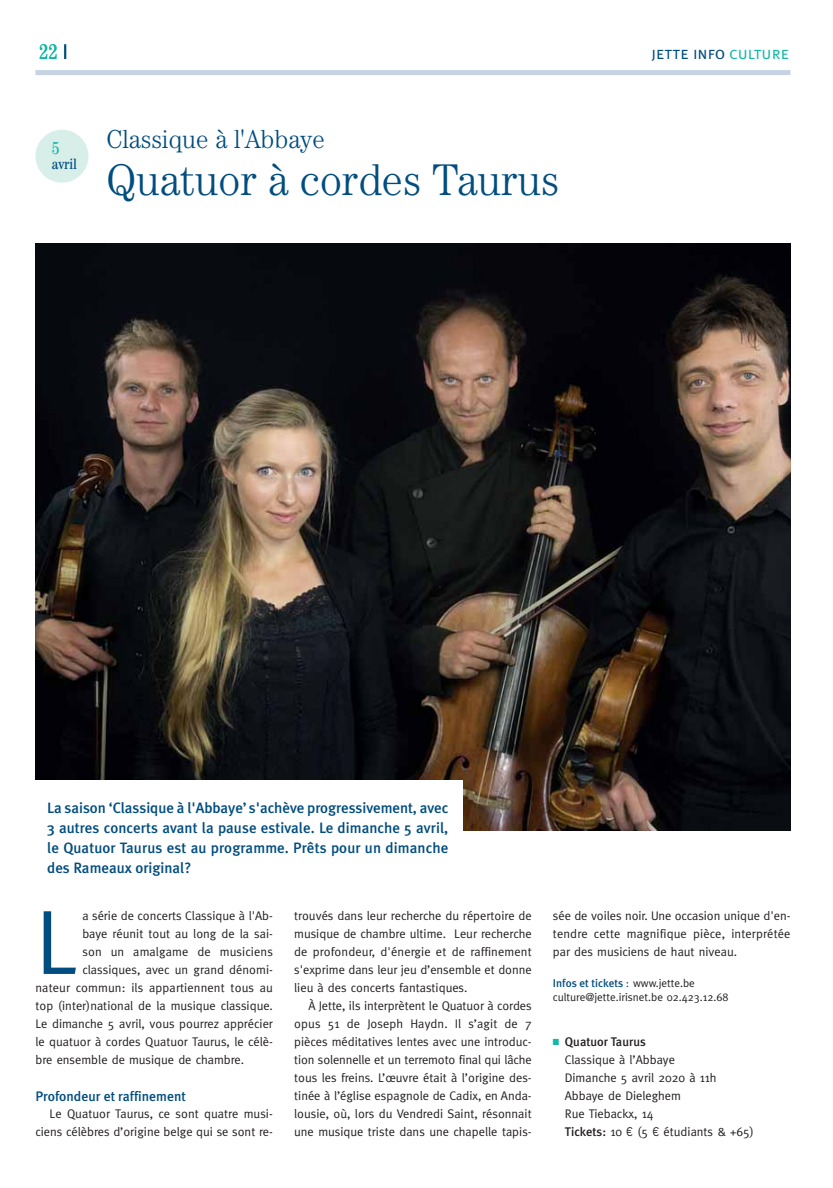
<style>
.page{position:relative;width:833px;height:1188px;background:#fff}
.page>*{position:absolute;margin:0;border:0;box-sizing:border-box;transform-origin:0 0}
.t1{font:91.25px "Meta";color:#004d7f}
.t2{font:300 44.62px "Century IT Cby BT";color:#004d7f;scale:.95 1}
.t3{font:300 26.25px "Century IT Cby BT";color:#004d7f;scale:.95 1}
.t4{font:condensed 21.25px "Century IT Cby BT";color:#13b9a7}
.t5{font:17.5px "Meta Plus Normal Caps";color:#004d7f}
.t6{font:500 15px/20px "Meta Plus";letter-spacing:.005em;color:#004d7f;text-align:justify}
.t7{font:condensed 15px "Century IT Cby BT";color:#004d7f}
.t8{font:500 13.75px "Meta Plus";color:#004d7f}
.t9{font:12.5px/18px "Meta";color:#231f20;text-align:justify}
.t10{font:500 12.5px "Meta Plus";color:#231f20}
.t11{font:11.25px "Meta";color:#231f20}
.t12{font:500 11.25px "Meta Plus";color:#004d7f}
.s1{font-family:"Meta";font-stretch:normal;color:#004d7f}
.s2{color:#13b9a7}
.s3{font-family:"Meta";font-weight:400}
.s4{font-family:"Meta";font-weight:400;color:#231f20}
.s5{font-family:"Meta Plus";font-weight:500}
.s6{font-family:"Interstate";font-weight:300}
</style>
<div class="page">
<div style="left:35px;top:70px;width:755px;height:5px;background:#c6d3e4"></div>
<div style="left:35px;top:129px;width:54px;height:54px;background:#d8eee9;border-radius:50%"></div>
<img style="left:35px;top:243px;width:755px;height:587px">
<div style="left:33px;top:780px;width:429px;height:103px;background:#fff"></div>
<h3 class="t4" style="left:39px;top:38px;width:31px">22 <span class="s1">I</span></h3>
<h3 class="t5" style="left:651px;top:43px;width:139px">jette info <span class="s2">culture</span></h3>
<p class="t7" style="left:52px;top:155px;width:26px;rotate:1deg">avril</p>
<h3 class="t3" style="left:106px;top:129px;width:231px">Classique à l'Abbaye</h3>
<h2 class="t2" style="left:106px;top:163px;width:478px">Quatuor à cordes Taurus</h2>
<p class="t6" style="left:47px;top:798px;width:403px">La saison ‘Classique à l'Abbaye’ s'achève progressivement, avec 3 autres concerts avant la pause estivale. Le dimanche 5 avril, le Quatuor Taurus est au programme. Prêts pour un dimanche des Rameaux original?</p>
<h1 class="t1" style="left:35px;top:907px;width:44px">L</h1>
<p class="t9" style="left:82px;top:907px;width:192px">a série de concerts Classique à l'Ab-</p>
<p class="t9" style="left:82px;top:925px;width:192px">baye réunit tout au long de la sai-</p>
<p class="t9" style="left:82px;top:943px;width:192px">son un amalgame de musiciens</p>
<p class="t9" style="left:82px;top:961px;width:192px">classiques, avec un grand dénomi-</p>
<p class="t9" style="left:35px;top:979px;width:239px">nateur commun: ils appartiennent tous au</p>
<p class="t9" style="left:35px;top:997px;width:239px">top (inter)national de la musique classique.</p>
<p class="t9" style="left:35px;top:1015px;width:239px">Le dimanche 5 avril, vous pourrez apprécier</p>
<p class="t9" style="left:35px;top:1033px;width:239px">le quatuor à cordes Quatuor Taurus, le célè-</p>
<p class="t9" style="left:35px;top:1051px;width:210px">bre ensemble de musique de chambre.</p>
<p class="t8" style="left:35px;top:1089px;width:152px">Profondeur et raffinement</p>
<p class="t9" style="left:35px;top:1105px;width:239px;text-align:right">Le Quatuor Taurus, ce sont quatre musi&shy;ciens célèbres d’origine belge qui se sont re-</p>
<p class="t9" style="left:294px;top:907px;width:239px">trouvés dans leur recherche du répertoire de musique de chambre ultime. Leur recherche de profondeur, d'énergie et de raffinement s'exprime dans leur jeu d’ensemble et donne lieu à des concerts fantastiques.</p>
<p class="t9" style="left:294px;top:997px;width:239px;text-indent:14px">À Jette, ils interprètent le Quatuor à cordes opus 51 de Joseph Haydn. Il s’agit de 7 pièces méditatives lentes avec une introduc&shy;tion solennelle et un terremoto final qui lâche tous les freins. L’œuvre était à l’origine des&shy;tinée à l’église espagnole de Cadix, en Anda&shy;lousie, où, lors du Vendredi Saint, résonnait une musique triste dans une chapelle tapis-</p>
<p class="t9" style="left:553px;top:907px;width:239px">sée de voiles noir. Une occasion unique d'en&shy;tendre cette magnifique pièce, interprétée par des musiciens de haut niveau.</p>
<p class="t12" style="left:553px;top:977px;width:143px">Infos et tickets <span class="s3">:</span> <span class="s4">www.jette.be</span></p>
<p class="t11" style="left:553px;top:992px;width:177px">culture@jette.irisnet.be 02.423.12.68</p>
<p class="t10" style="left:553px;top:1035px;width:94px"><span class="s2">■</span> Quatuor Taurus</p>
<p class="t9" style="left:565px;top:1051px;width:191px;text-align:left">Classique à l’Abbaye<br>Dimanche 5 avril 2020 à 11h<br>Abbaye de Dieleghem<br>Rue Tiebackx, 14<br><span class="s5">Tickets:</span> 10 <span class="s6">¤</span> (5 <span class="s6">¤</span> étudiants &amp; +65)</p>
</div>
